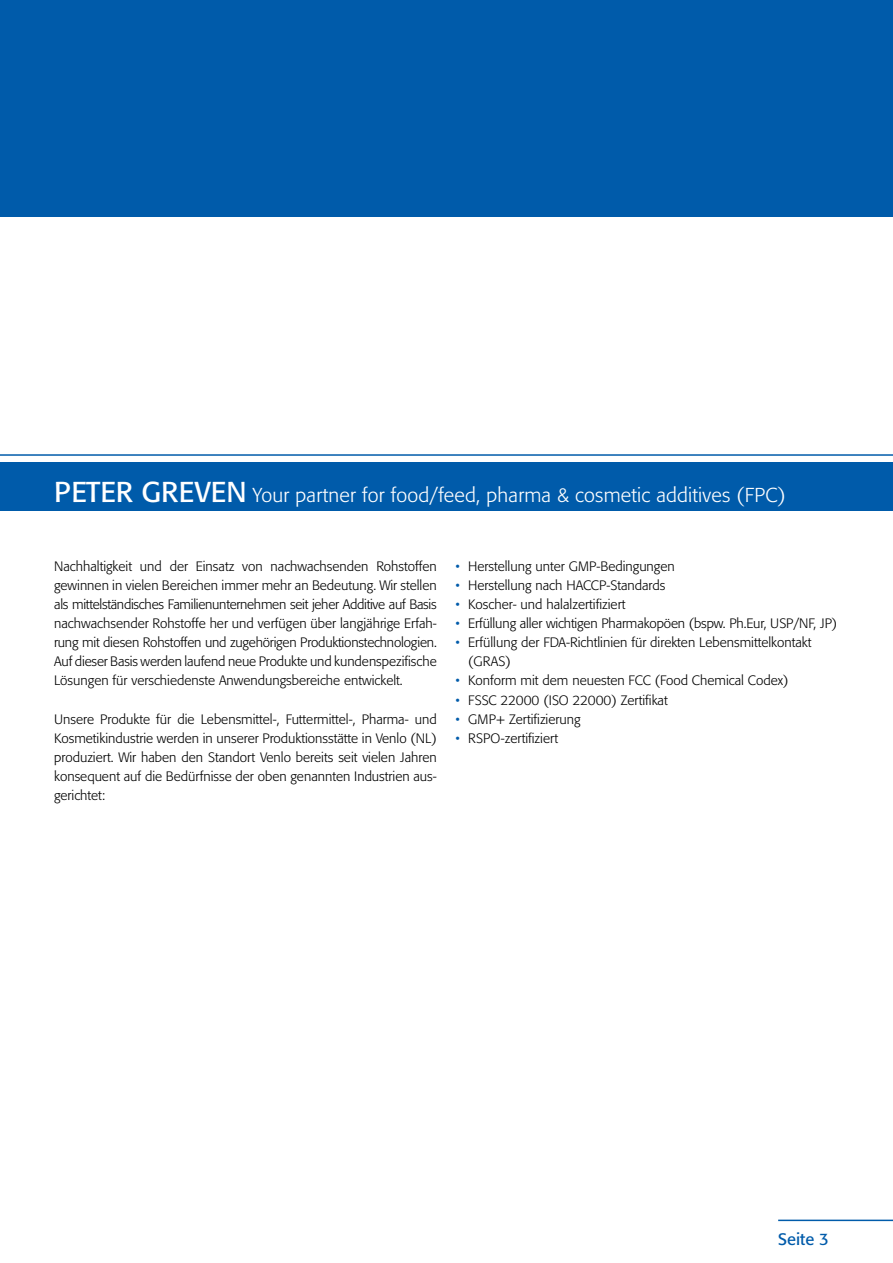
<style>
.page{position:relative;width:893px;height:1263px;background:#fff}
.page>*{position:absolute;margin:0;border:0;box-sizing:border-box;transform-origin:0 0}
.t1{font:300 19.95px "Formata";letter-spacing:.01em;color:#fff}
.t2{font:16.5px "Formata";color:#005baa}
.t3{font:300 13.5px/19.2px "Formata";color:#000;text-align:justify}
.s1{font-weight:400;font-size:28.5px}
.s2{color:#005baa}
</style>
<div class="page">
<div style="left:0;top:0;width:893px;height:217px;background:#005baa"></div>
<hr style="left:778px;top:1219px;width:115px;height:2px;background:#005baa">
<div style="left:0;top:462px;width:893px;height:49px;background:#005baa"></div>
<hr style="left:0;top:454px;width:893px;height:2px;background:#005baa">
<h1 class="t1" style="left:54px;top:483px;width:733px"><span class="s1">PETER GREVEN</span> Your partner for food/feed, pharma &amp; cosmetic additives (FPC)</h1>
<p class="t3" style="left:54px;top:556px;width:384px">Nachhaltigkeit und der Einsatz von nachwachsenden Rohstoffen gewinnen in vielen Bereichen immer mehr an Bedeutung. Wir stellen als mittelständisches Familienunternehmen seit jeher Additive auf Basis nachwachsender Rohstoffe her und verfügen über langjährige Erfah&shy;rung mit diesen Rohstoffen und zugehörigen Produktionstechnologien.<br>Auf dieser Basis werden laufend neue Produkte und kundenspezifische Lösungen für verschiedenste Anwendungsbereiche entwickelt.</p>
<p class="t3" style="left:54px;top:709px;width:384px">Unsere Produkte für die Lebensmittel-, Futtermittel-, Pharma- und Kosmetikindustrie werden in unserer Produktionsstätte in Venlo (NL) produziert. Wir haben den Standort Venlo bereits seit vielen Jahren konsequent auf die Bedürfnisse der oben genannten Industrien aus&shy;gerichtet:</p>
<p class="t3" style="left:455px;top:556px;width:221px"><span class="s2">•</span> Herstellung unter GMP-Bedingungen</p>
<p class="t3" style="left:455px;top:575px;width:212px"><span class="s2">•</span> Herstellung nach HACCP-Standards</p>
<p class="t3" style="left:455px;top:595px;width:172px"><span class="s2">•</span> Koscher- und halalzertifiziert</p>
<p class="t3" style="left:455px;top:614px;width:383px"><span class="s2">•</span> Erfüllung aller wichtigen Pharmakopöen (bspw. Ph.Eur, USP/NF, JP)</p>
<p class="t3" style="left:468px;top:633px;width:345px;text-indent:-13px"><span class="s2">•</span> Erfüllung der FDA-Richtlinien für direkten Lebensmittelkontakt (GRAS)</p>
<p class="t3" style="left:455px;top:671px;width:334px"><span class="s2">•</span> Konform mit dem neuesten FCC (Food Chemical Codex)</p>
<p class="t3" style="left:455px;top:690px;width:214px"><span class="s2">•</span> FSSC 22000 (ISO 22000) Zertifikat</p>
<p class="t3" style="left:455px;top:709px;width:127px"><span class="s2">•</span> GMP+ Zertifizierung</p>
<p class="t3" style="left:455px;top:729px;width:104px"><span class="s2">•</span> RSPO-zertifiziert</p>
<p class="t2" style="left:778px;top:1229px;width:52px">Seite 3</p>
</div>
